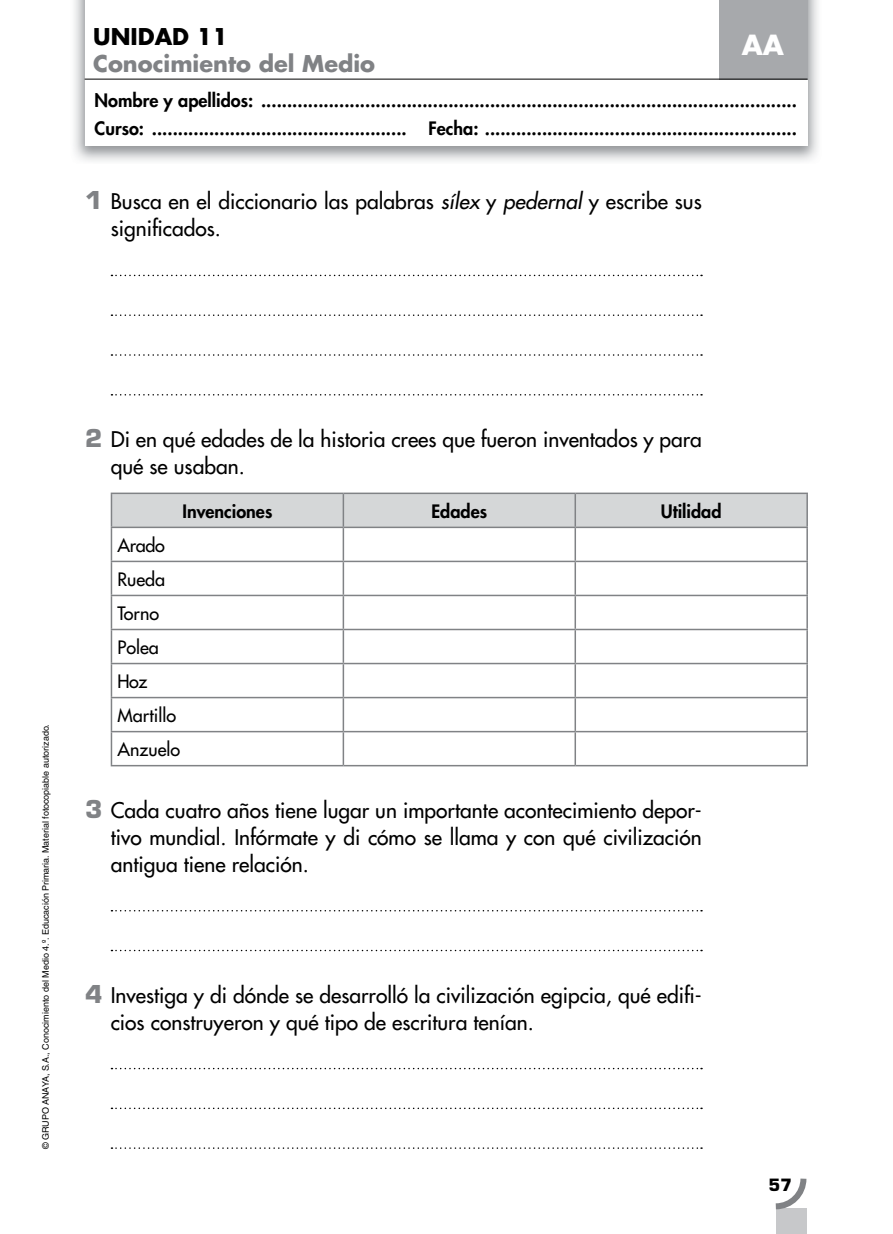
<style>
.page{position:relative;width:893px;height:1234px;background:#fff}
.page>*{position:absolute;margin:0;border:0;box-sizing:border-box;transform-origin:0 0}
.t1{font:700 27px "Futura Std";color:#fff}
.t2{font:700 22.5px "Futura Std";color:#808285}
.t3{font:700 22.5px "Futura Std";color:#000}
.t4{font:500 21px/27px "Futura Std";color:#000}
.t5{font:800 18px/28.5px "Futura Std";color:#000}
.t6{font:500 18px/34px "Futura Std";color:#000}
.t7{font:700 16.5px "Eurostile LT Std";color:#000}
.t8{font:9px "Helvetica LT Std";color:#000}
.s1{font-family:"Eurostile LT Std";font-weight:700;font-size:24px;color:#808285}
.s2{font-style:italic}
</style>
<div class="page">
<div style="left:776px;top:1208px;width:30px;height:25px;background:#c7c8ca"></div>
<svg style="left:775px;top:1178px;width:32px;height:33px"></svg>
<svg style="left:111px;top:274px;width:591px;height:2px"></svg>
<svg style="left:111px;top:314px;width:591px;height:2px"></svg>
<svg style="left:111px;top:354px;width:591px;height:1px"></svg>
<svg style="left:111px;top:394px;width:591px;height:1px"></svg>
<div style="left:112px;top:494px;width:694px;height:32px;background:#d5d7d8"></div>
<svg style="left:112px;top:528px;width:231px;height:236px"></svg>
<hr style="left:111px;top:492px;width:232px;height:2px;background:#808285">
<hr style="left:111px;top:494px;width:1px;height:32px;background:#808285">
<hr style="left:343px;top:492px;width:232px;height:2px;background:#808285">
<hr style="left:343px;top:494px;width:1px;height:32px;background:#808285">
<hr style="left:575px;top:492px;width:233px;height:2px;background:#808285">
<hr style="left:574px;top:494px;width:2px;height:32px;background:#808285">
<hr style="left:806px;top:494px;width:2px;height:32px;background:#808285">
<hr style="left:111px;top:526px;width:232px;height:2px;background:#808285">
<hr style="left:111px;top:528px;width:1px;height:32px;background:#808285">
<hr style="left:343px;top:526px;width:232px;height:2px;background:#808285">
<hr style="left:343px;top:528px;width:1px;height:32px;background:#808285">
<hr style="left:575px;top:526px;width:233px;height:2px;background:#808285">
<hr style="left:574px;top:528px;width:2px;height:32px;background:#808285">
<hr style="left:806px;top:528px;width:2px;height:32px;background:#808285">
<hr style="left:111px;top:560px;width:232px;height:2px;background:#808285">
<hr style="left:111px;top:562px;width:1px;height:32px;background:#808285">
<hr style="left:343px;top:560px;width:232px;height:2px;background:#808285">
<hr style="left:343px;top:562px;width:1px;height:32px;background:#808285">
<hr style="left:575px;top:560px;width:233px;height:2px;background:#808285">
<hr style="left:574px;top:562px;width:2px;height:32px;background:#808285">
<hr style="left:806px;top:562px;width:2px;height:32px;background:#808285">
<hr style="left:111px;top:594px;width:232px;height:2px;background:#808285">
<hr style="left:111px;top:596px;width:1px;height:32px;background:#808285">
<hr style="left:343px;top:594px;width:232px;height:2px;background:#808285">
<hr style="left:343px;top:596px;width:1px;height:32px;background:#808285">
<hr style="left:575px;top:594px;width:233px;height:2px;background:#808285">
<hr style="left:574px;top:596px;width:2px;height:32px;background:#808285">
<hr style="left:806px;top:596px;width:2px;height:32px;background:#808285">
<hr style="left:111px;top:628px;width:232px;height:2px;background:#808285">
<hr style="left:111px;top:630px;width:1px;height:32px;background:#808285">
<hr style="left:343px;top:628px;width:232px;height:2px;background:#808285">
<hr style="left:343px;top:630px;width:1px;height:32px;background:#808285">
<hr style="left:575px;top:628px;width:233px;height:2px;background:#808285">
<hr style="left:574px;top:630px;width:2px;height:32px;background:#808285">
<hr style="left:806px;top:630px;width:2px;height:32px;background:#808285">
<hr style="left:111px;top:662px;width:232px;height:2px;background:#808285">
<hr style="left:111px;top:664px;width:1px;height:32px;background:#808285">
<hr style="left:343px;top:662px;width:232px;height:2px;background:#808285">
<hr style="left:343px;top:664px;width:1px;height:32px;background:#808285">
<hr style="left:575px;top:662px;width:233px;height:2px;background:#808285">
<hr style="left:574px;top:664px;width:2px;height:32px;background:#808285">
<hr style="left:806px;top:664px;width:2px;height:32px;background:#808285">
<hr style="left:111px;top:696px;width:232px;height:2px;background:#808285">
<hr style="left:111px;top:698px;width:1px;height:32px;background:#808285">
<hr style="left:343px;top:696px;width:232px;height:2px;background:#808285">
<hr style="left:343px;top:698px;width:1px;height:32px;background:#808285">
<hr style="left:575px;top:696px;width:233px;height:2px;background:#808285">
<hr style="left:574px;top:698px;width:2px;height:32px;background:#808285">
<hr style="left:806px;top:698px;width:2px;height:32px;background:#808285">
<hr style="left:111px;top:730px;width:232px;height:2px;background:#808285">
<hr style="left:111px;top:732px;width:1px;height:32px;background:#808285">
<hr style="left:343px;top:730px;width:232px;height:2px;background:#808285">
<hr style="left:343px;top:732px;width:1px;height:32px;background:#808285">
<hr style="left:575px;top:730px;width:233px;height:2px;background:#808285">
<hr style="left:574px;top:732px;width:2px;height:32px;background:#808285">
<hr style="left:806px;top:732px;width:2px;height:32px;background:#808285">
<hr style="left:111px;top:764px;width:232px;height:2px;background:#808285">
<hr style="left:343px;top:764px;width:232px;height:2px;background:#808285">
<hr style="left:575px;top:764px;width:233px;height:2px;background:#808285">
<svg style="left:111px;top:910px;width:591px;height:1px"></svg>
<svg style="left:111px;top:949px;width:591px;height:2px"></svg>
<svg style="left:111px;top:1067px;width:591px;height:2px"></svg>
<svg style="left:111px;top:1107px;width:591px;height:1px"></svg>
<svg style="left:111px;top:1147px;width:591px;height:1px"></svg>
<img style="left:74px;top:0;width:744px;height:161px">
<div style="left:85px;top:0;width:722px;height:145px;background:#fff"></div>
<div style="left:719px;top:0;width:89px;height:79px;background:#a7a9ac"></div>
<hr style="left:85px;top:79px;width:722px;height:1px;background:#000">
<p class="t3" style="left:93px;top:21px;width:136px">UNIDAD 11</p>
<p class="t2" style="left:93px;top:48px;width:283px">Conocimiento del Medio</p>
<p class="t5" style="left:95px;top:86px;width:704px">Nombre y apellidos: .......................................................................................................<br>Curso: ................................................. Fecha: ............................................................</p>
<p class="t1" style="left:742px;top:26px;width:44px">AA</p>
<p class="t4" style="left:111px;top:188px;width:593px;text-indent:-26px"><span class="s1">1</span> Busca en el diccionario las palabras <span class="s2">sílex</span> y <span class="s2">pedernal</span> y escribe sus significados.</p>
<p class="t8" style="left:41px;top:1148px;width:426px;rotate:-90deg">© GRUPO ANAYA, S.A., Conocimiento del Medio 4.º. Educación Primaria. Material fotocopiable autorizado.</p>
<p class="t4" style="left:111px;top:425px;width:593px;text-indent:-26px"><span class="s1">2</span> Di en qué edades de la historia crees que fueron inventados y para qué se usaban.</p>
<p class="t5" style="left:182px;top:497px;width:91px">Invenciones</p>
<p class="t5" style="left:431px;top:497px;width:57px">Edades</p>
<p class="t5" style="left:661px;top:497px;width:62px">Utilidad</p>
<p class="t6" style="left:117px;top:528px;width:64px">Arado<br>Rueda<br>Torno<br>Polea<br>Hoz<br>Martillo<br>Anzuelo</p>
<p class="t4" style="left:111px;top:796px;width:593px;text-align:justify;text-indent:-26px"><span class="s1">3</span> Cada cuatro años tiene lugar un importante acontecimiento depor&shy;tivo mundial. Infórmate y di cómo se llama y con qué civilización antigua tiene relación.</p>
<p class="t4" style="left:111px;top:981px;width:593px;text-indent:-26px"><span class="s1">4</span> Investiga y di dónde se desarrolló la civilización egipcia, qué edifi&shy;cios construyeron y qué tipo de escritura tenían.</p>
<p class="t7" style="left:768px;top:1174px;width:25px">57</p>
</div>
